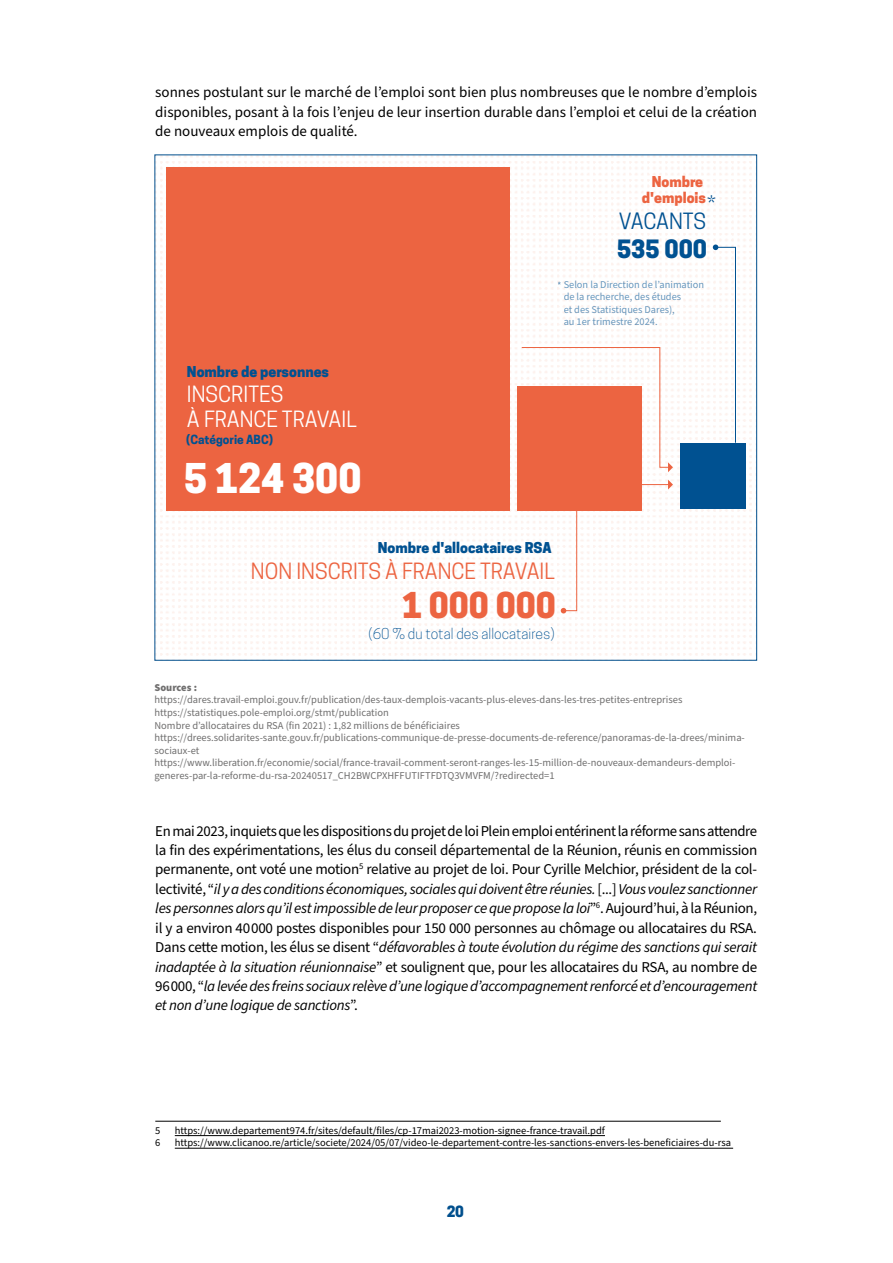
<style>
.page{position:relative;width:893px;height:1263px;background:#fff}
.page>*{position:absolute;margin:0;border:0;box-sizing:border-box;transform-origin:0 0}
.t1{font:800 38.55px "Cooper Hewitt";color:#fff}
.t2{font:800 33.45px "Cooper Hewitt";color:#ec6441}
.t3{font:800 23.7px "Cooper Hewitt";color:#005191}
.t4{font:21px "Cooper Hewitt";color:#ec6441}
.t5{font:21px/25.2px "Cooper Hewitt";color:#fff}
.t6{font:21px "Cooper Hewitt";letter-spacing:-.01em;color:#005191}
.Texte_courant{font:15px/19.5px "Source Sans Pro";letter-spacing:-.02em;color:#000;text-align:justify}
.t7{font:800 14.55px "Cooper Hewitt";color:#004f8d}
.t8{font:800 14.1px "Cooper Hewitt";color:#005191}
.t9{font:300 14.1px "Cooper Hewitt";color:#005191}
.t10{font:800 14.1px/16.2px "Cooper Hewitt";color:#ec6441;text-align:center}
.t11{font:700 11.85px "Cooper Hewitt";color:#005191}
.Notes{font:10.5px/12.6px "Source Sans Pro";color:#706f6f}
.Notes-2{font:10.5px "Source Sans Pro";color:#000}
.Notes-3{font:900 10.5px "Source Sans Pro";color:#706f6f}
.t12{font:10.35px/12.5px "Source Sans Pro";color:#005191}
.s1{font-style:italic}
</style>
<div class="page">
<hr style="left:155px;top:1121px;width:566px;height:1px;background:#000">
<hr style="left:175px;top:1135px;width:430px;height:1px;background:#000">
<hr style="left:175px;top:1148px;width:558px;height:1px;background:#000">
<img style="left:156px;top:156px;width:596px;height:500px">
<div style="left:166px;top:167px;width:344px;height:344px;background:#ec6441"></div>
<div style="left:517px;top:386px;width:124px;height:124px;background:#ec6441"></div>
<hr style="left:635px;top:484px;width:34px;height:1px;background:#ec6441">
<svg style="left:668px;top:480px;width:5px;height:9px"></svg>
<svg style="left:521px;top:347px;width:152px;height:125px"></svg>
<svg style="left:713px;top:244px;width:23px;height:199px"></svg>
<svg style="left:561px;top:510px;width:16px;height:103px"></svg>
<div style="left:680px;top:443px;width:66px;height:65px;background:#005191"></div>
<p class="Texte_courant" style="left:155px;top:83px;width:603px">sonnes postulant sur le marché de l’emploi sont bien plus nombreuses que le nombre d’emplois disponibles, posant à la fois l’enjeu de leur insertion durable dans l’emploi et celui de la création de nouveaux emplois de qualité.</p>
<p class="t10" style="left:642px;top:173px;width:66px">Nombre d'emplois</p>
<p class="t6" style="left:619px;top:209px;width:89px">VACANTS</p>
<p class="t6" style="left:708px;top:192px;width:10px">*</p>
<p class="t3" style="left:617px;top:235px;width:92px">535 000</p>
<p class="t8" style="left:187px;top:363px;width:144px">Nombre de personnes</p>
<p class="t5" style="left:187px;top:382px;width:171px">INSCRITES<br>À FRANCE TRAVAIL</p>
<p class="t11" style="left:186px;top:432px;width:89px">(Catégorie ABC)</p>
<p class="t1" style="left:184px;top:455px;width:179px">5 124 300</p>
<p class="t12" style="left:564px;top:278px;width:142px;text-indent:-6px">*Selon la Direction de l’animation de la recherche, des études<br>et des Statistiques Dares),<br>au 1er trimestre 2024.</p>
<p class="t8" style="left:378px;top:540px;width:175px">Nombre d'allocataires RSA</p>
<p class="t4" style="left:251px;top:559px;width:305px">NON INSCRITS À FRANCE TRAVAIL</p>
<p class="t2" style="left:402px;top:585px;width:155px">1 000 000</p>
<p class="t9" style="left:369px;top:626px;width:188px">(60 % du total des allocataires)</p>
<p class="Notes-3" style="left:154px;top:680px;width:44px">Sources :</p>
<p class="Notes" style="left:154px;top:694px;width:529px">https://dares.travail-emploi.gouv.fr/publication/des-taux-demplois-vacants-plus-eleves-dans-les-tres-petites-entreprises</p>
<p class="Notes" style="left:154px;top:706px;width:236px">https://statistiques.pole-emploi.org/stmt/publication</p>
<p class="Notes" style="left:154px;top:719px;width:307px">Nombre d’allocataires du RSA (fin 2021) : 1,82 millions de bénéficiaires</p>
<p class="Notes" style="left:154px;top:732px;width:592px">https://drees.solidarites-sante.gouv.fr/publications-communique-de-presse-documents-de-reference/panoramas-de-la-drees/minima&shy;sociaux-et</p>
<p class="Notes" style="left:154px;top:757px;width:582px">https://www.liberation.fr/economie/social/france-travail-comment-seront-ranges-les-15-million-de-nouveaux-demandeurs-demploi&shy;generes-par-la-reforme-du-rsa-20240517_CH2BWCPXHFFUTIFTFDTQ3VMVFM/?redirected=1</p>
<p class="Texte_courant" style="left:155px;top:821px;width:604px">En mai 2023, inquiets que les dispositions du projet de loi Plein emploi entérinent la réforme sans attendre la fin des expérimentations, les élus du conseil départemental de la Réunion, réunis en commission permanente, ont voté une motion<sup>5</sup> relative au projet de loi. Pour Cyrille Melchior, président de la col&shy;lectivité, “<span class="s1">il y a des conditions économiques, sociales qui doivent être réunies.</span> [...] <span class="s1">Vous voulez sanctionner les personnes alors qu’il est impossible de leur proposer ce que propose la loi</span>”<sup>6</sup>. Aujourd’hui, à la Réunion, il y a environ 40 000 postes disponibles pour 150 000 personnes au chômage ou allocataires du RSA.<br>Dans cette motion, les élus se disent “<span class="s1">défavorables à toute évolution du régime des sanctions qui serait inadaptée à la situation réunionnaise</span>” et soulignent que, pour les allocataires du RSA, au nombre de 96 000, “<span class="s1">la levée des freins sociaux relève d’une logique d’accompagnement renforcé et d’encouragement et non d’une logique de sanctions</span>”.</p>
<p class="Notes-2" style="left:155px;top:1123px;width:7px">5</p>
<p class="Notes-2" style="left:175px;top:1123px;width:432px">https://www.departement974.fr/sites/default/files/cp-17mai2023-motion-signee-france-travail.pdf</p>
<p class="Notes-2" style="left:155px;top:1136px;width:7px">6</p>
<p class="Notes-2" style="left:175px;top:1136px;width:558px">https://www.clicanoo.re/article/societe/2024/05/07/video-le-departement-contre-les-sanctions-envers-les-beneficiaires-du-rsa</p>
<p class="t7" style="left:447px;top:1202px;width:19px">20</p>
</div>
